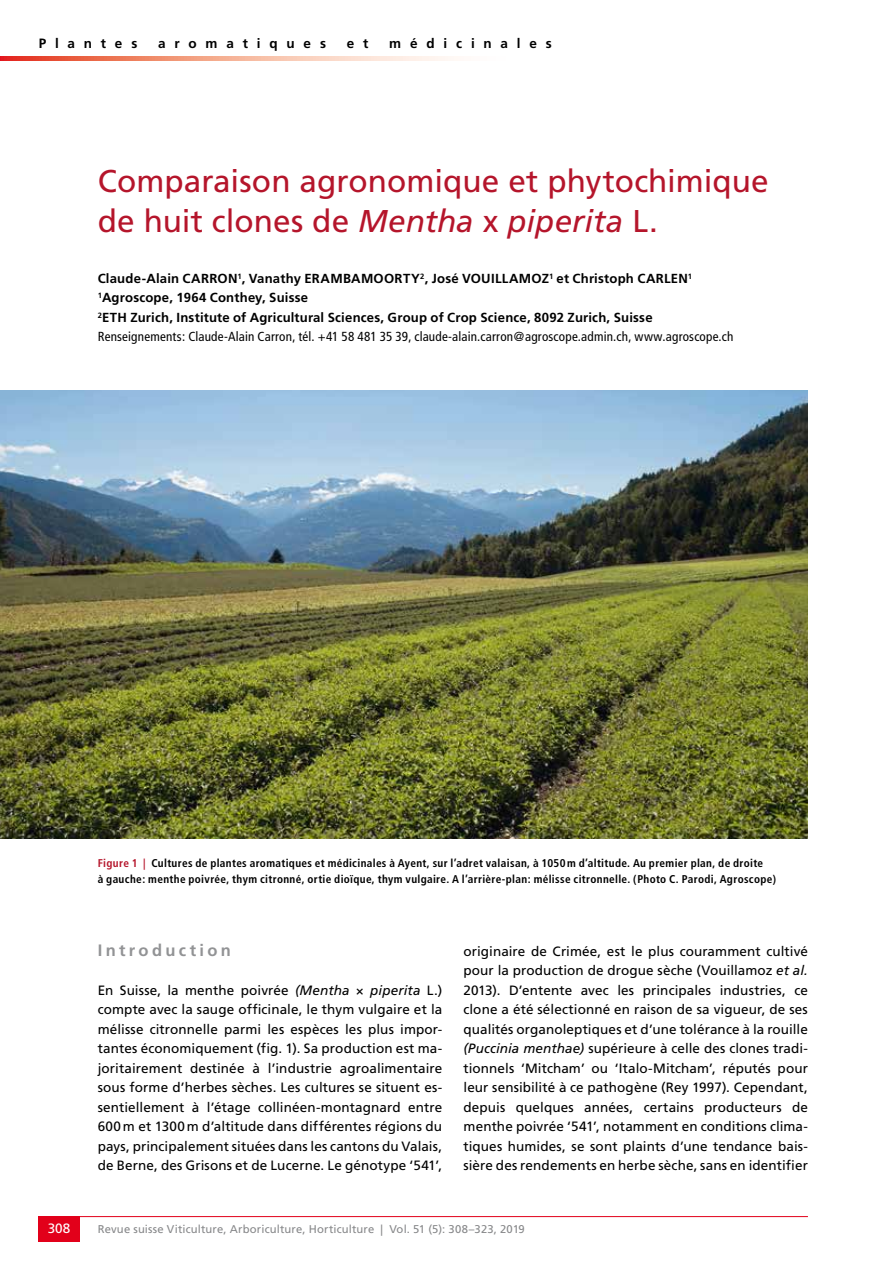
<style>
.page{position:relative;width:893px;height:1263px;background:#fff}
.page>*{position:absolute;margin:0;border:0;box-sizing:border-box;transform-origin:0 0}
.t1{font:31.5px/40.5px "Frutiger LT Std";color:#b5152b}
.t2{font:700 16.5px "Frutiger LT Std";letter-spacing:.2em;color:#929395}
.t3{font:13.5px/19.5px "Frutiger LT Std";letter-spacing:.01em;color:#000;text-align:justify}
.t4{font:700 13.5px "Frutiger LT Std";letter-spacing:.655em;color:#000}
.t5{font:13.5px "Frutiger LT Std";color:#fff}
.t6{font:700 13.2px/19.5px "Frutiger LT Std";letter-spacing:.015em;color:#000}
.t7{font:condensed 13.2px "Frutiger";letter-spacing:.015em;color:#000}
.t8{font:700 condensed 11.25px/16.5px "Frutiger";letter-spacing:.03em;color:#000}
.t9{font:11.25px "Frutiger LT Std";letter-spacing:.015em;color:#87888a}
.s1{font-style:italic}
.s2{color:#b5152b}
</style>
<div class="page">
<hr style="left:38px;top:1216px;width:770px;height:1px;background:#e2001a">
<div style="left:38px;top:1216px;width:42px;height:26px;background:#e2001a"></div>
<img style="left:0;top:390px;width:808px;height:448px">
<svg style="left:0;top:56px;width:451px;height:5px;background:#f3a48f"></svg>
<p class="t4" style="left:39px;top:36px;width:100px">Plantes</p>
<p class="t4" style="left:158px;top:36px;width:169px">aromatiques</p>
<p class="t4" style="left:347px;top:36px;width:23px">e t</p>
<p class="t4" style="left:389px;top:36px;width:164px">médicinales</p>
<h1 class="t1" style="left:98px;top:161px;width:672px">Comparaison agronomique et phytochimique de huit clones de <span class="s1">Mentha</span> x <span class="s1">piperita</span> L.</h1>
<p class="t6" style="left:98px;top:269px;width:596px">Claude-Alain CARRON<sup>1</sup>, Vanathy ERAMBAMOORTY<sup>2</sup>, José VOUILLAMOZ<sup>1</sup> et Christoph CARLEN<sup>1<br>1</sup>Agroscope, 1964 Conthey, Suisse<br><sup>2</sup>ETH Zurich, Institute of Agricultural Sciences, Group of Crop Science, 8092 Zurich, Suisse</p>
<p class="t7" style="left:98px;top:329px;width:637px">Renseignements: Claude-Alain Carron, tél. +41 58 481 35 39, claude-alain.carron@agroscope.admin.ch, www.agroscope.ch</p>
<p class="t8" style="left:98px;top:854px;width:680px"><span class="s2">Figure 1 |</span> Cultures de plantes aromatiques et médicinales à Ayent, sur l’adret valaisan, à 1050m d’altitude. Au premier plan, de droite<br>à gauche: menthe poivrée, thym citronné, ortie dioïque, thym vulgaire. A l’arrière-plan: mélisse citronnelle. (Photo C. Parodi, Agroscope)</p>
<p class="t2" style="left:98px;top:940px;width:135px">Introduction</p>
<p class="t3" style="left:98px;top:980px;width:346px">En Suisse, la menthe poivrée <span class="s1">(Mentha</span> × <span class="s1">piperita</span> L.) compte avec la sauge officinale, le thym vulgaire et la mélisse citronnelle parmi les espèces les plus impor&shy;tantes économiquement (fig. 1). Sa production est ma&shy;joritairement destinée à l’industrie agroalimentaire sous forme d’herbes sèches. Les cultures se situent es&shy;sentiellement à l’étage collinéen-montagnard entre 600m et 1300m d’altitude dans différentes régions du pays, principalement situées dans les cantons du Valais, de Berne, des Grisons et de Lucerne. Le génotype ‘541’,</p>
<p class="t3" style="left:463px;top:941px;width:346px">originaire de Crimée, est le plus couramment cultivé pour la production de drogue sèche (Vouillamoz <span class="s1">et al.<br></span>2013). D’entente avec les principales industries, ce clone a été sélectionné en raison de sa vigueur, de ses qualités organoleptiques et d’une tolérance à la rouille <span class="s1">(Puccinia menthae)</span> supérieure à celle des clones tradi&shy;tionnels ‘Mitcham’ ou ‘Italo-Mitcham’, réputés pour leur sensibilité à ce pathogène (Rey 1997). Cependant, depuis quelques années, certains producteurs de menthe poivrée ‘541’, notamment en conditions clima&shy;tiques humides, se sont plaints d’une tendance bais&shy;sière des rendements en herbe sèche, sans en identifier</p>
<p class="t5" style="left:48px;top:1221px;width:24px">308</p>
<p class="t9" style="left:98px;top:1222px;width:429px">Revue suisse Viticulture, Arboriculture, Horticulture | Vol. 51 (5): 308–323, 2019</p>
</div>
